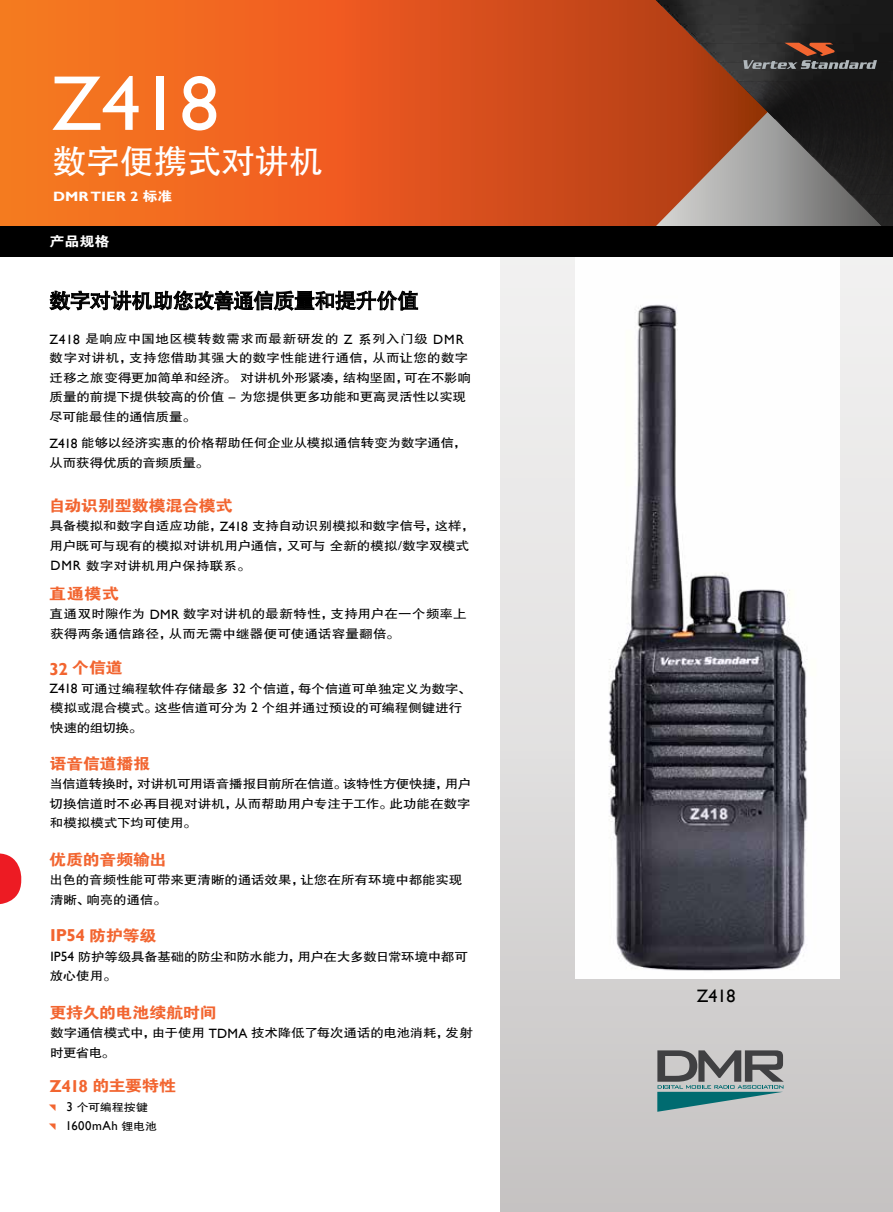
<style>
.page{position:relative;width:893px;height:1212px;background:#fff}
.page>*{position:absolute;margin:0;border:0;box-sizing:border-box;transform-origin:0 0}
.t1{font:78px "Gill Sans";color:#fff}
.t2{font:33.75px "FZHTJW GB1 0";color:#fff}
.t3{font:21px "FZHTJW GB1 0";letter-spacing:-.025em;color:#000}
.t4{font:18px "Gill Sans";color:#000}
.t5{font:700 17.25px "Gill Sans";color:#f26530}
.t6{font:15.6px "FZDHTJW GB1 0";letter-spacing:-.025em;color:#f26530;scale:1.11 1}
.t7{font:15.6px "FZDHTJW GB1 0";letter-spacing:-.025em;color:#f26530;scale:1.1 1}
.t8{font:700 13.5px "Gill Sans";color:#fff;scale:1.11 1}
.t9{font:13.5px "FZDHTJW GB1 0";color:#fff;scale:1.11 1}
.t10{font:12.75px "Gill Sans";letter-spacing:.035em;color:#000}
.t11{font:12.15px/19.5px "FZHTJW GB1 0";letter-spacing:-.005em;color:#000;scale:1.11 1}
.t12{font:12.15px/19.5px "FZHTJW GB1 0";letter-spacing:-.025em;color:#000;scale:1.11 1}
.t13{font:10.8px "FZHTJW GB1 0";color:#000;scale:1.11 1}
.s1{font-family:"FZDHTJW GB1 0";font-weight:400}
.s2{font-family:"Gill Sans";font-size:13.5px}
.s3{font-size:13.5px}
.s4{font-family:"Gill Sans";font-weight:700;font-size:17.25px}
.s5{font-family:"FZDHTJW GB1 0";font-weight:400;font-size:15.6px}
.s6{font-family:"Gill Sans";font-size:12.75px}
.s7{font-family:"FZHTJW GB1 0";font-size:10.8px}
</style>
<div class="page">
<div style="left:501px;top:257px;width:392px;height:955px;background:linear-gradient(to bottom,#f6f5f5,#c8c5c5)"></div>
<img style="left:576px;top:257px;width:264px;height:722px">
<svg style="left:0;top:0;width:655px;height:226px;background:#e45d1e"></svg>
<svg style="left:656px;top:6px;width:213px;height:220px;background:#a76f59"></svg>
<img style="left:656px;top:0;width:237px;height:6px">
<img style="left:661px;top:6px;width:232px;height:19px">
<img style="left:680px;top:25px;width:213px;height:19px">
<img style="left:699px;top:44px;width:194px;height:19px">
<img style="left:718px;top:62px;width:175px;height:20px">
<img style="left:737px;top:81px;width:156px;height:19px">
<img style="left:756px;top:100px;width:137px;height:19px">
<img style="left:775px;top:119px;width:118px;height:19px">
<img style="left:793px;top:138px;width:100px;height:19px">
<img style="left:812px;top:157px;width:81px;height:19px">
<img style="left:831px;top:175px;width:62px;height:20px">
<img style="left:850px;top:194px;width:43px;height:19px">
<img style="left:869px;top:213px;width:24px;height:13px">
<svg style="left:743px;top:43px;width:134px;height:26px;background:#50433e"></svg>
<div style="left:0;top:226px;width:893px;height:31px;background:#000"></div>
<svg style="left:49px;top:290px;width:369px;height:21px"></svg>
<svg style="left:657px;top:1050px;width:127px;height:62px;background:#809394"></svg>
<svg style="left:0;top:853px;width:21px;height:51px"></svg>
<h1 class="t1" style="left:51px;top:58px;width:169px">Z418</h1>
<h2 class="t2" style="left:53px;top:143px;width:271px">数字便携式对讲机</h2>
<p class="t8" style="left:53px;top:188px;width:109px">DMR TIER 2 <span class="s1">标准</span></p>
<p class="t9" style="left:50px;top:234px;width:56px">产品规格</p>
<h3 class="t3" style="left:50px;top:289px;width:370px">数字对讲机助您改善通信质量和提升价值</h3>
<p class="t11" style="left:50px;top:329px;width:381px"><span class="s2">Z418</span> 是响应中国地区模转数需求而最新研发的 <span class="s2">Z</span> <span class="s3">系</span>列入门级 <span class="s2">DMR</span>数字对讲机，支持您借助其强大的数字性能进行通信，从而让您的数字迁移之旅变得更加简单和经济。 对讲机外形紧凑，结构坚固，可在不影响质量的前提下提供较高的价值 - 为您提供更多功能和更高灵活性以实现尽可能最佳的通信质量。</p>
<p class="t11" style="left:50px;top:433px;width:377px"><span class="s2">Z418</span> 能够以经济实惠的价格帮助任何企业从模拟通信转变为数字通信，从而获得优质的音频质量。</p>
<p class="t6" style="left:48px;top:497px;width:167px">自动识别型数模混合模式</p>
<p class="t11" style="left:50px;top:517px;width:384px">具备模拟和数字自适应功能，<span class="s2">Z418</span> 支持自动识别模拟和数字信号，这样，用户既可与现有的模拟对讲机用户通信，又可与 全新的模拟/数字双模式<br><span class="s2">DMR</span> 数字对讲机用户保持联系。</p>
<p class="t6" style="left:49px;top:585px;width:65px">直通模式</p>
<p class="t11" style="left:50px;top:604px;width:377px">直通双时隙作为 <span class="s2">DMR</span> 数字对讲机的最新特性，支持用户在一个频率上获得两条通信路径，从而无需中继器便可使通话容量翻倍。</p>
<p class="t6" style="left:50px;top:659px;width:67px"><span class="s4">32</span> 个信道</p>
<p class="t11" style="left:50px;top:679px;width:382px"><span class="s2">Z418</span> 可通过编程软件存储最多 <span class="s2">32</span> 个信道，每个信道可单独定义为数字、模拟或混合模式。这些信道可分为 <span class="s2">2</span> 个组并通过预设的可编程侧键进行快速的组切换。</p>
<p class="t7" style="left:50px;top:755px;width:93px">语音信道播报</p>
<p class="t11" style="left:49px;top:775px;width:382px;text-align:justify">当信道转换时，对讲机可用语音播报目前所在信道。该特性方便快捷，用户切换信道时不必再目视对讲机，从而帮助用户专注于工作。此功能在数字和模拟模式下均可使用。</p>
<p class="t6" style="left:49px;top:851px;width:107px">优质的音频输出</p>
<p class="t11" style="left:50px;top:870px;width:373px">出色的音频性能可带来更清晰的通话效果，让您在所有环境中都能实现清晰、响亮的通信。</p>
<h3 class="t5" style="left:50px;top:925px;width:108px">IP54 <span class="s5">防护等级</span></h3>
<p class="t12" style="left:50px;top:947px;width:378px"><span class="s2">IP54</span> 防护等级具备基础的防尘和防水能力，用户在大多数日常环境中都可放心使用。</p>
<p class="t6" style="left:49px;top:1004px;width:152px">更持久的电池续航时间</p>
<p class="t11" style="left:50px;top:1023px;width:382px">数字通信模式中，由于使用 <span class="s2">TDMA</span> 技术降低了每次通话的电池消耗，发射时更省电。</p>
<p class="t6" style="left:50px;top:1077px;width:115px"><span class="s4">Z418</span> 的主要特性</p>
<p class="t13" style="left:67px;top:1101px;width:75px"><span class="s6">3</span> 个可编程按键</p>
<p class="t10" style="left:65px;top:1118px;width:93px">1600mAh <span class="s7">锂电池</span></p>
<h3 class="t4" style="left:697px;top:985px;width:40px">Z418</h3>
</div>
